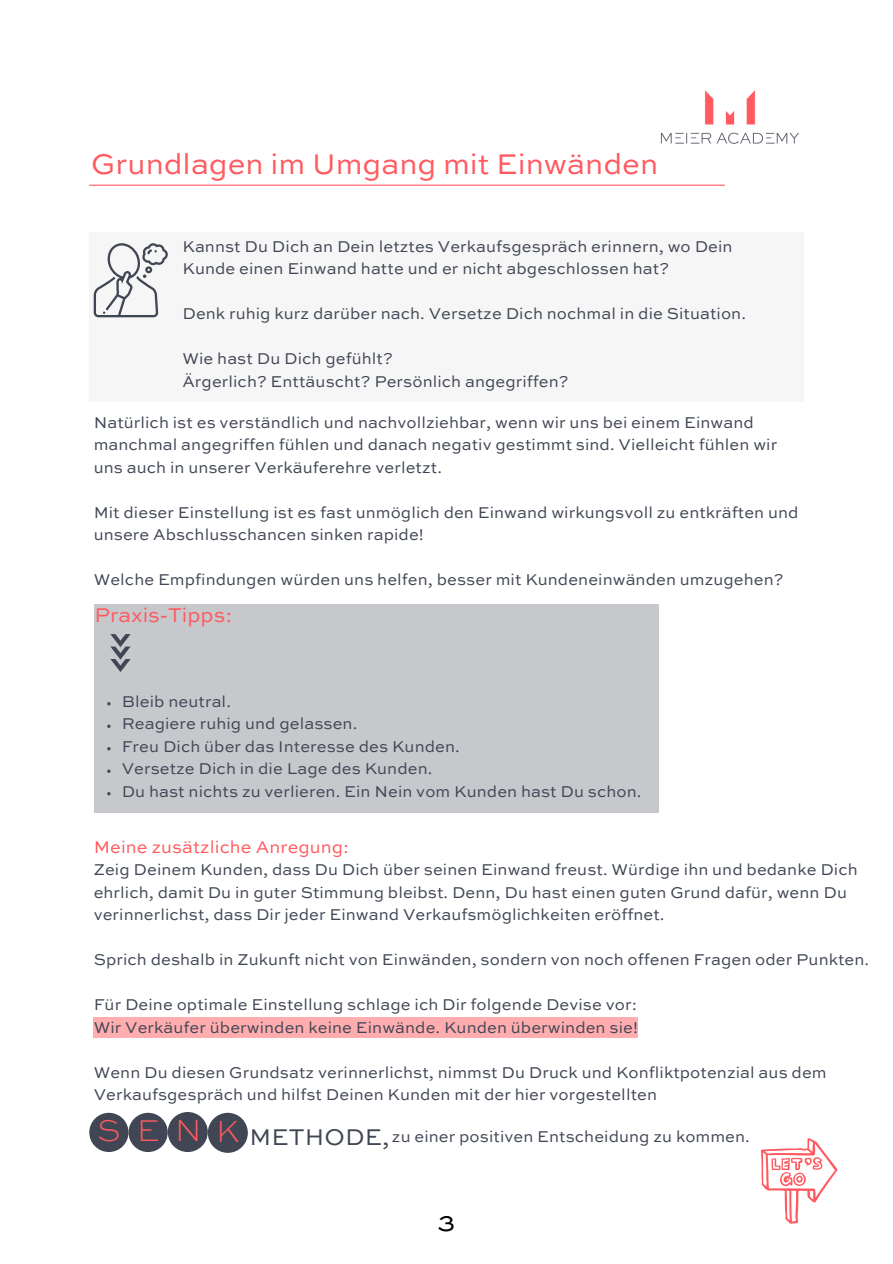
<style>
.page{position:relative;width:893px;height:1264px;background:#fff}
.page>*{position:absolute;margin:0;border:0;box-sizing:border-box;transform-origin:0 0}
.t1{font:30px "Sweet Sans Pro";color:#ff5a5f}
.t2{font:26.4px "Sweet Sans Pro";color:#000}
.t3{font:21px "Sweet Sans Pro";color:#ff5a5f}
.t4{font:18px "Sweet Sans Pro";letter-spacing:.005em;color:#ff5a5f}
.t5{font:16.5px/22.5px "Sweet Sans Pro";letter-spacing:.005em;color:#404654}
.s1{font-weight:300;font-stretch:expanded;font-size:31.65px;color:#ff5a5f}
.s2{font-weight:300;font-stretch:expanded;font-size:32.25px;color:#ff5a5f}
.s3{font-size:24px}
</style>
<div class="page">
<div style="left:94px;top:1017px;width:543px;height:20px;background:#ffadaf"></div>
<div style="left:89px;top:232px;width:714px;height:170px;background:#f6f6f6"></div>
<svg style="left:94px;top:243px;width:74px;height:74px"></svg>
<hr style="left:89px;top:185px;width:635px;height:1px;background:#ff5a5f">
<div style="left:89px;top:1112px;width:39px;height:39px;background:#404654;border-radius:50%"></div>
<div style="left:128px;top:1112px;width:40px;height:39px;background:#404654;border-radius:50%"></div>
<div style="left:168px;top:1111px;width:40px;height:40px;background:#404654;border-radius:50%"></div>
<div style="left:208px;top:1112px;width:40px;height:40px;background:#404654;border-radius:50%"></div>
<svg style="left:761px;top:1138px;width:76px;height:85px"></svg>
<div style="left:94px;top:605px;width:564px;height:207px;background:#c6c8cc"></div>
<svg style="left:107px;top:702px;width:4px;height:3px"></svg>
<svg style="left:107px;top:724px;width:4px;height:4px"></svg>
<svg style="left:107px;top:747px;width:4px;height:3px"></svg>
<svg style="left:107px;top:769px;width:4px;height:4px"></svg>
<svg style="left:107px;top:792px;width:4px;height:3px"></svg>
<svg style="left:110px;top:634px;width:21px;height:38px"></svg>
<img style="left:660px;top:90px;width:139px;height:54px">
<h1 class="t1" style="left:91px;top:151px;width:568px">Grundlagen im Umgang mit Einwänden</h1>
<p class="t5" style="left:182px;top:236px;width:551px">Kannst Du Dich an Dein letztes Verkaufsgespräch erinnern, wo Dein<br>Kunde einen Einwand hatte und er nicht abgeschlossen hat?</p>
<p class="t5" style="left:182px;top:303px;width:565px">Denk ruhig kurz darüber nach. Versetze Dich nochmal in die Situation.</p>
<p class="t5" style="left:182px;top:348px;width:387px">Wie hast Du Dich gefühlt?<br>Ärgerlich? Enttäuscht? Persönlich angegriffen?</p>
<p class="t5" style="left:94px;top:412px;width:685px">Natürlich ist es verständlich und nachvollziehbar, wenn wir uns bei einem Einwand manchmal angegriffen fühlen und danach negativ gestimmt sind. Vielleicht fühlen wir uns auch in unserer Verkäuferehre verletzt.</p>
<p class="t5" style="left:94px;top:502px;width:706px">Mit dieser Einstellung ist es fast unmöglich den Einwand wirkungsvoll zu entkräften und unsere Abschlusschancen sinken rapide!</p>
<p class="t5" style="left:94px;top:569px;width:691px">Welche Empfindungen würden uns helfen, besser mit Kundeneinwänden umzugehen?</p>
<p class="t3" style="left:94px;top:605px;width:139px">Praxis-Tipps:</p>
<p class="t5" style="left:122px;top:691px;width:521px">Bleib neutral.<br>Reagiere ruhig und gelassen.<br>Freu Dich über das Interesse des Kunden.<br>Versetze Dich in die Lage des Kunden.<br>Du hast nichts zu verlieren. Ein Nein vom Kunden hast Du schon.</p>
<p class="t4" style="left:94px;top:838px;width:257px">Meine zusätzliche Anregung:</p>
<p class="t5" style="left:94px;top:859px;width:765px">Zeig Deinem Kunden, dass Du Dich über seinen Einwand freust. Würdige ihn und bedanke Dich ehrlich, damit Du in guter Stimmung bleibst. Denn, Du hast einen guten Grund dafür, wenn Du verinnerlichst, dass Dir jeder Einwand Verkaufsmöglichkeiten eröffnet.</p>
<p class="t5" style="left:94px;top:949px;width:777px">Sprich deshalb in Zukunft nicht von Einwänden, sondern von noch offenen Fragen oder Punkten.</p>
<p class="t5" style="left:94px;top:994px;width:545px">Für Deine optimale Einstellung schlage ich Dir folgende Devise vor:<br>Wir Verkäufer überwinden keine Einwände. Kunden überwinden sie!</p>
<p class="t5" style="left:94px;top:1061px;width:734px">Wenn Du diesen Grundsatz verinnerlichst, nimmst Du Druck und Konfliktpotenzial aus dem<br>Verkaufsgespräch und hilfst Deinen Kunden mit der hier vorgestellten</p>
<p class="t5" style="left:97px;top:1126px;width:654px"><span class="s1">S E</span> <span class="s2">N K</span> <span class="s3">METHODE,</span>zu einer positiven Entscheidung zu kommen.</p>
<h2 class="t2" style="left:437px;top:1210px;width:19px">3</h2>
</div>
